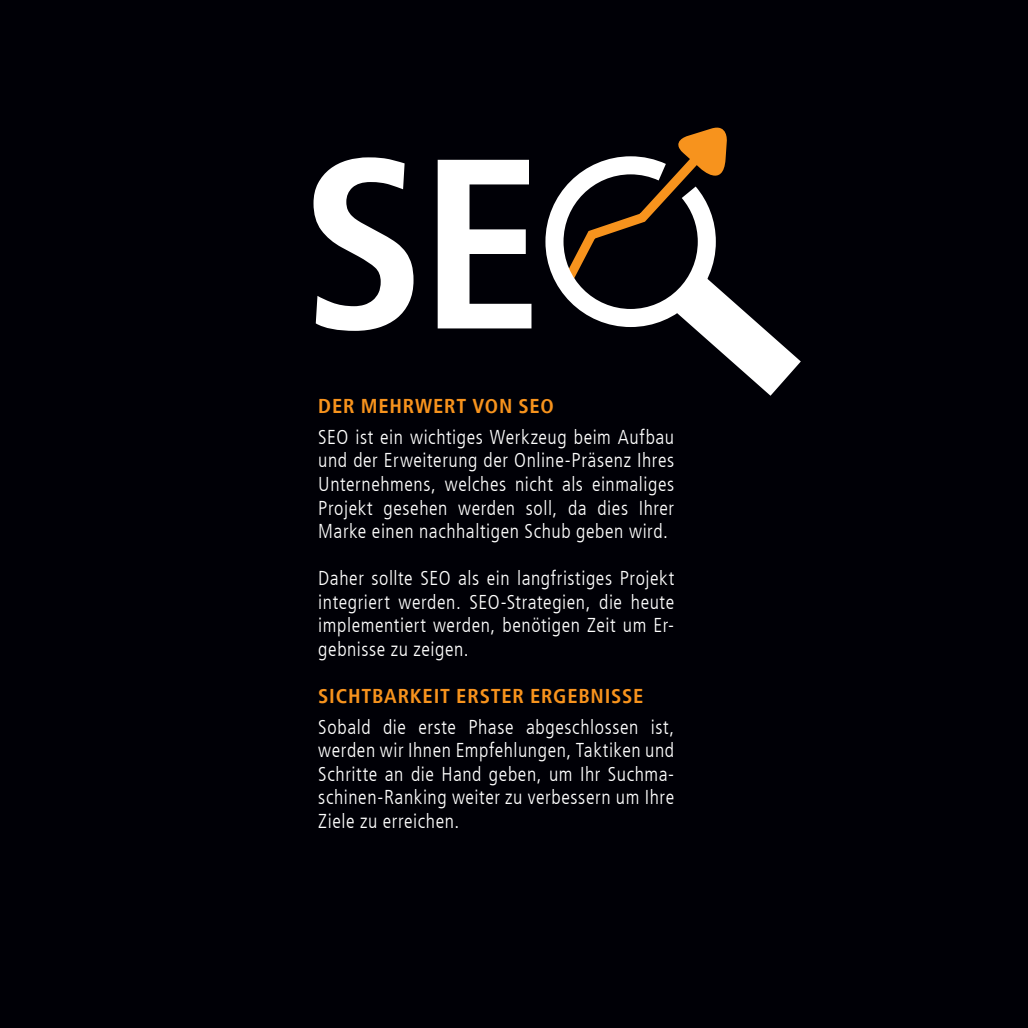
<style>
.page{position:relative;width:1028px;height:1028px;background:#000006}
.page>*{position:absolute;margin:0;border:0;box-sizing:border-box;transform-origin:0 0}
.t1{font:700 condensed 241.5px "Frutiger LT";color:#fff}
.t2{font:300 condensed 20px/23.5px "Frutiger LT";letter-spacing:.025em;color:#fff;text-align:justify}
.t3{font:700 condensed 20px "Frutiger LT";letter-spacing:.035em;color:#f7931d}
</style>
<div class="page">
<svg style="left:545px;top:127px;width:255px;height:269px"></svg>
<h1 class="t1" style="left:301px;top:101px;width:244px">SE</h1>
<p class="t3" style="left:318px;top:394px;width:237px">DER MEHRWERT VON SEO</p>
<p class="t2" style="left:318px;top:425px;width:357px">SEO ist ein wichtiges Werkzeug beim Aufbau und der Erweiterung der Online-Präsenz Ihres Unternehmens, welches nicht als einmaliges Projekt gesehen werden soll, da dies Ihrer Marke einen nachhaltigen Schub geben wird.</p>
<p class="t2" style="left:318px;top:567px;width:357px">Daher sollte SEO als ein langfristiges Projekt integriert werden. SEO-Strategien, die heute implementiert werden, benötigen Zeit um Er&shy;gebnisse zu zeigen.</p>
<p class="t3" style="left:318px;top:684px;width:326px">SICHTBARKEIT ERSTER ERGEBNISSE</p>
<p class="t2" style="left:318px;top:715px;width:357px">Sobald die erste Phase abgeschlossen ist, werden wir Ihnen Empfehlungen, Taktiken und Schritte an die Hand geben, um Ihr Suchma&shy;schinen-Ranking weiter zu verbessern um Ihre Ziele zu erreichen.</p>
</div>
